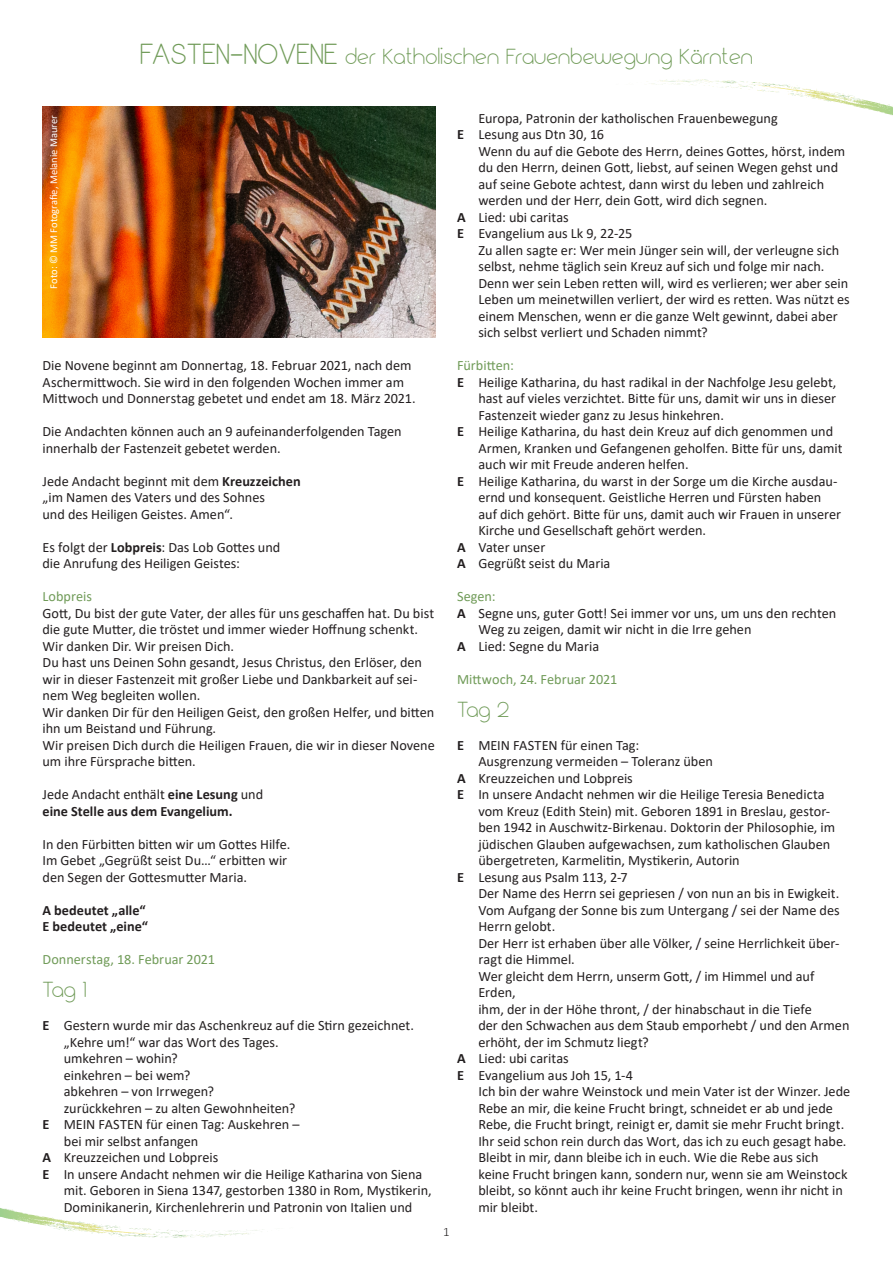
<style>
.page{position:relative;width:893px;height:1263px;background:#fff}
.page>*{position:absolute;margin:0;border:0;box-sizing:border-box;transform-origin:0 0}
.Überschrift{font:22.5px "Rounder";letter-spacing:.01em;color:#709b58}
.Fließtext{font:22.5px "Rounder";letter-spacing:-.045em;color:#709b58}
.Fließtext-2{font:14.25px/16.5px "Calibri";color:#231f20}
.Fließtext-3{font:14.25px "Calibri";color:#709b58}
.Fließtext-4{font:700 14.25px "Calibri";color:#231f20}
.t1{font:300 12.75px "Calibri";color:#231f20}
.Bildquelle{font:10.5px "Calibri";color:#fff}
.s1{font-size:30px}
.s2{font-weight:700}
</style>
<div class="page">
<svg style="left:651px;top:79px;width:210px;height:28px"></svg>
<svg style="left:0;top:1208px;width:34px;height:16px"></svg>
<svg style="left:47px;top:1218px;width:216px;height:20px"></svg>
<img style="left:43px;top:106px;width:393px;height:231px">
<p class="Überschrift" style="left:140px;top:44px;width:614px"><span class="s1">FASTEN-NOVENE</span> der Katholischen Frauenbewegung Kärnten</p>
<p class="Bildquelle" style="left:46px;top:288px;width:175px;rotate:-90deg">Foto: © MM Fotografie, Melanie Maurer</p>
<p class="Fließtext-2" style="left:43px;top:357px;width:375px">Die Novene beginnt am Donnertag, 18. Februar 2021, nach dem<br>Aschermittwoch. Sie wird in den folgenden Wochen immer am<br>Mittwoch und Donnerstag gebetet und endet am 18. März 2021.</p>
<p class="Fließtext-2" style="left:43px;top:423px;width:361px">Die Andachten können auch an 9 aufeinanderfolgenden Tagen innerhalb der Fastenzeit gebetet werden.</p>
<p class="Fließtext-2" style="left:43px;top:472px;width:260px">Jede Andacht beginnt mit dem <span class="s2">Kreuzzeichen </span>„im Namen des Vaters und des Sohnes<br>und des Heiligen Geistes. Amen“.</p>
<p class="Fließtext-2" style="left:43px;top:538px;width:239px">Es folgt der <span class="s2">Lobpreis</span>: Das Lob Gottes und die Anrufung des Heiligen Geistes:</p>
<p class="Fließtext-3" style="left:43px;top:587px;width:51px">Lobpreis</p>
<p class="Fließtext-2" style="left:43px;top:604px;width:393px">Gott, Du bist der gute Vater, der alles für uns geschaffen hat. Du bist die gute Mutter, die tröstet und immer wieder Hoffnung schenkt.</p>
<p class="Fließtext-2" style="left:43px;top:637px;width:193px">Wir danken Dir. Wir preisen Dich.</p>
<p class="Fließtext-2" style="left:43px;top:654px;width:381px">Du hast uns Deinen Sohn gesandt, Jesus Christus, den Erlöser, den wir in dieser Fastenzeit mit großer Liebe und Dankbarkeit auf sei&shy;nem Weg begleiten wollen.</p>
<p class="Fließtext-2" style="left:43px;top:703px;width:393px">Wir danken Dir für den Heiligen Geist, den großen Helfer, und bitten ihn um Beistand und Führung.</p>
<p class="Fließtext-2" style="left:43px;top:736px;width:394px">Wir preisen Dich durch die Heiligen Frauen, die wir in dieser Novene um ihre Fürsprache bitten.</p>
<p class="Fließtext-2" style="left:43px;top:786px;width:222px">Jede Andacht enthält <span class="s2">eine Lesung</span> und</p>
<p class="Fließtext-4" style="left:43px;top:801px;width:192px">eine Stelle aus dem Evangelium.</p>
<p class="Fließtext-2" style="left:43px;top:835px;width:249px">In den Fürbitten bitten wir um Gottes Hilfe.</p>
<p class="Fließtext-2" style="left:43px;top:852px;width:246px">Im Gebet „Gegrüßt seist Du…“ erbitten wir</p>
<p class="Fließtext-2" style="left:43px;top:868px;width:206px">den Segen der Gottesmutter Maria.</p>
<p class="Fließtext-4" style="left:43px;top:900px;width:105px">A bedeutet „alle“</p>
<p class="Fließtext-4" style="left:43px;top:916px;width:107px">E bedeutet „eine“</p>
<p class="Fließtext-3" style="left:43px;top:950px;width:174px">Donnerstag, 18. Februar 2021</p>
<p class="Fließtext" style="left:43px;top:977px;width:45px">Tag 1</p>
<p class="Fließtext-2" style="left:64px;top:1017px;width:352px;text-indent:-21px"><span class="s2">E</span> Gestern wurde mir das Aschenkreuz auf die Stirn gezeichnet. „Kehre um!“ war das Wort des Tages.<br>umkehren – wohin?<br>einkehren – bei wem?<br>abkehren – von Irrwegen?<br>zurückkehren – zu alten Gewohnheiten?</p>
<p class="Fließtext-2" style="left:64px;top:1116px;width:237px;text-indent:-21px"><span class="s2">E</span> MEIN FASTEN für einen Tag: Auskehren – bei mir selbst anfangen</p>
<p class="Fließtext-2" style="left:43px;top:1149px;width:177px"><span class="s2">A</span> Kreuzzeichen und Lobpreis</p>
<p class="Fließtext-2" style="left:64px;top:1165px;width:369px;text-indent:-21px"><span class="s2">E</span> In unsere Andacht nehmen wir die Heilige Katharina von Siena mit. Geboren in Siena 1347, gestorben 1380 in Rom, Mystikerin,<br>Dominikanerin, Kirchenlehrerin und Patronin von Italien und</p>
<p class="t1" style="left:443px;top:1224px;width:8px">1</p>
<p class="Fließtext-2" style="left:478px;top:109px;width:301px">Europa, Patronin der katholischen Frauenbewegung</p>
<p class="Fließtext-2" style="left:478px;top:126px;width:368px;text-indent:-21px"><span class="s2">E</span> Lesung aus Dtn 30, 16<br>Wenn du auf die Gebote des Herrn, deines Gottes, hörst, indem du den Herrn, deinen Gott, liebst, auf seinen Wegen gehst und auf seine Gebote achtest, dann wirst du leben und zahlreich werden und der Herr, dein Gott, wird dich segnen.</p>
<p class="Fließtext-2" style="left:457px;top:208px;width:113px"><span class="s2">A</span> Lied: ubi caritas</p>
<p class="Fließtext-2" style="left:478px;top:225px;width:373px;text-indent:-21px"><span class="s2">E</span> Evangelium aus Lk 9, 22-25<br>Zu allen sagte er: Wer mein Jünger sein will, der verleugne sich selbst, nehme täglich sein Kreuz auf sich und folge mir nach.<br>Denn wer sein Leben retten will, wird es verlieren; wer aber sein Leben um meinetwillen verliert, der wird es retten. Was nützt es einem Menschen, wenn er die ganze Welt gewinnt, dabei aber sich selbst verliert und Schaden nimmt?</p>
<p class="Fließtext-3" style="left:457px;top:356px;width:58px">Fürbitten:</p>
<p class="Fließtext-2" style="left:478px;top:373px;width:359px;text-align:justify;text-indent:-21px"><span class="s2">E</span> Heilige Katharina, du hast radikal in der Nachfolge Jesu gelebt, hast auf vieles verzichtet. Bitte für uns, damit wir uns in dieser Fastenzeit wieder ganz zu Jesus hinkehren.</p>
<p class="Fließtext-2" style="left:478px;top:423px;width:366px;text-indent:-21px"><span class="s2">E</span> Heilige Katharina, du hast dein Kreuz auf dich genommen und<br>Armen, Kranken und Gefangenen geholfen. Bitte für uns, damit auch wir mit Freude anderen helfen.</p>
<p class="Fließtext-2" style="left:478px;top:472px;width:364px;text-indent:-21px"><span class="s2">E</span> Heilige Katharina, du warst in der Sorge um die Kirche ausdau&shy;ernd und konsequent. Geistliche Herren und Fürsten haben auf dich gehört. Bitte für uns, damit auch wir Frauen in unserer Kirche und Gesellschaft gehört werden.</p>
<p class="Fließtext-2" style="left:457px;top:538px;width:90px"><span class="s2">A</span> Vater unser</p>
<p class="Fließtext-2" style="left:457px;top:555px;width:155px"><span class="s2">A</span> Gegrüßt seist du Maria</p>
<p class="Fließtext-3" style="left:457px;top:587px;width:40px">Segen:</p>
<p class="Fließtext-2" style="left:478px;top:604px;width:359px;text-indent:-21px"><span class="s2">A</span> Segne uns, guter Gott! Sei immer vor uns, um uns den rechten<br>Weg zu zeigen, damit wir nicht in die Irre gehen</p>
<p class="Fließtext-2" style="left:457px;top:637px;width:144px"><span class="s2">A</span> Lied: Segne du Maria</p>
<p class="Fließtext-3" style="left:457px;top:669px;width:162px">Mittwoch, 24. Februar 2021</p>
<p class="Fließtext" style="left:457px;top:697px;width:54px">Tag 2</p>
<p class="Fließtext-2" style="left:478px;top:736px;width:236px;text-indent:-21px"><span class="s2">E</span> MEIN FASTEN für einen Tag:<br>Ausgrenzung vermeiden – Toleranz üben</p>
<p class="Fließtext-2" style="left:457px;top:769px;width:177px"><span class="s2">A</span> Kreuzzeichen und Lobpreis</p>
<p class="Fließtext-2" style="left:478px;top:786px;width:358px;text-indent:-21px"><span class="s2">E</span> In unsere Andacht nehmen wir die Heilige Teresia Benedicta vom Kreuz (Edith Stein) mit. Geboren 1891 in Breslau, gestor&shy;ben 1942 in Auschwitz-Birkenau. Doktorin der Philosophie, im jüdischen Glauben aufgewachsen, zum katholischen Glauben übergetreten, Karmelitin, Mystikerin, Autorin</p>
<p class="Fließtext-2" style="left:478px;top:868px;width:373px;text-indent:-21px"><span class="s2">E</span> Lesung aus Psalm 113, 2-7<br>Der Name des Herrn sei gepriesen / von nun an bis in Ewigkeit.<br>Vom Aufgang der Sonne bis zum Untergang / sei der Name des Herrn gelobt.<br>Der Herr ist erhaben über alle Völker, / seine Herrlichkeit über&shy;ragt die Himmel.<br>Wer gleicht dem Herrn, unserm Gott, / im Himmel und auf Erden,<br>ihm, der in der Höhe thront, / der hinabschaut in die Tiefe<br>der den Schwachen aus dem Staub emporhebt / und den Armen erhöht, der im Schmutz liegt?</p>
<p class="Fließtext-2" style="left:457px;top:1050px;width:113px"><span class="s2">A</span> Lied: ubi caritas</p>
<p class="Fließtext-2" style="left:478px;top:1066px;width:373px;text-indent:-21px"><span class="s2">E</span> Evangelium aus Joh 15, 1-4<br>Ich bin der wahre Weinstock und mein Vater ist der Winzer. Jede Rebe an mir, die keine Frucht bringt, schneidet er ab und jede Rebe, die Frucht bringt, reinigt er, damit sie mehr Frucht bringt.<br>Ihr seid schon rein durch das Wort, das ich zu euch gesagt habe.<br>Bleibt in mir, dann bleibe ich in euch. Wie die Rebe aus sich keine Frucht bringen kann, sondern nur, wenn sie am Weinstock bleibt, so könnt auch ihr keine Frucht bringen, wenn ihr nicht in mir bleibt.</p>
</div>
